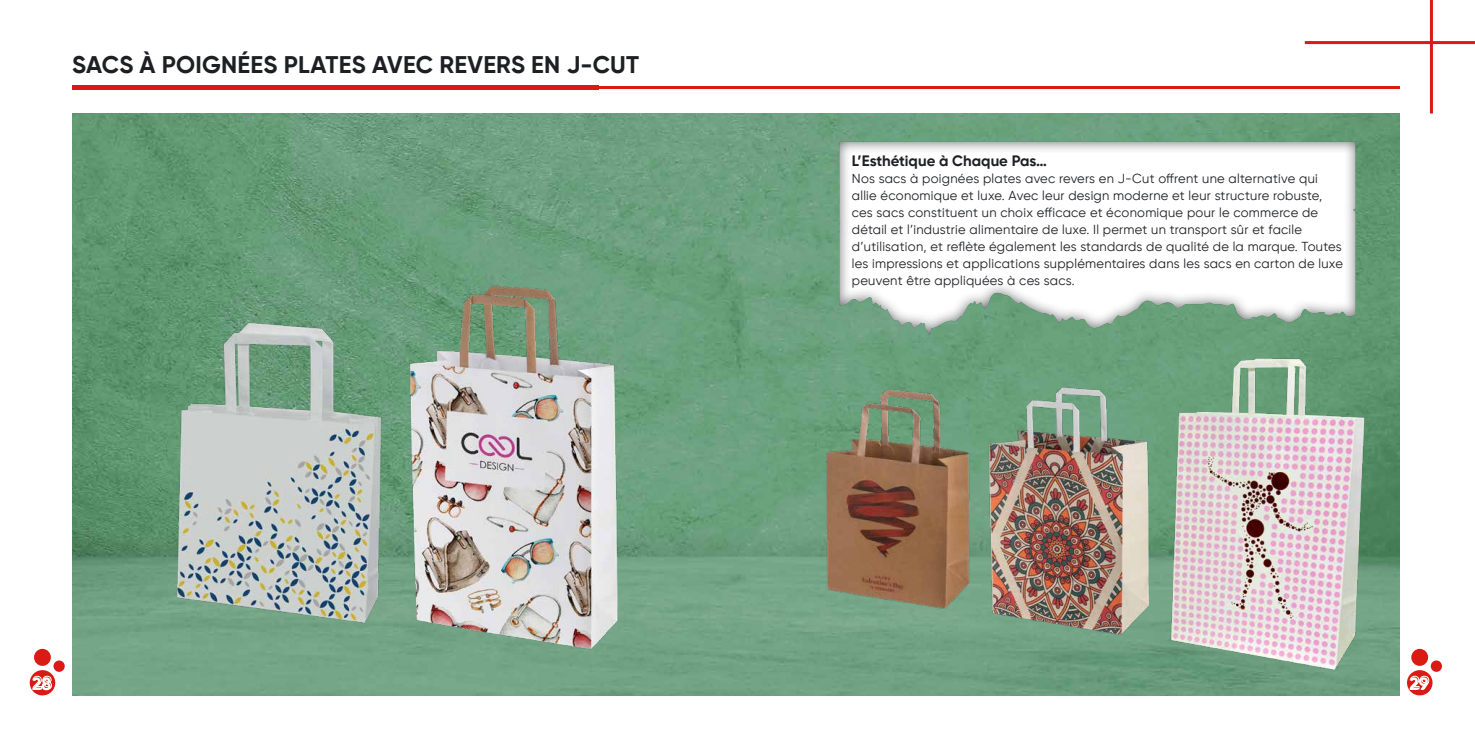
<style>
.page{position:relative;width:1475px;height:738px;background:#fff}
.page>*{position:absolute;margin:0;border:0;box-sizing:border-box;transform-origin:0 0}
.t1{font:700 24px "Gilroy";letter-spacing:.01em;color:#1d1f23}
.t2{font:700 17.6px "Gilroy";color:#fff}
.t3{font:700 15px "Gilroy";color:#1d1f23}
.t4{font:13px/17px "Gilroy";letter-spacing:.02em;color:#1d1f23}
</style>
<div class="page">
<hr style="left:1304px;top:41px;width:170px;height:3px;background:#db1a16">
<hr style="left:1429px;top:0;width:3px;height:113px;background:#db1a16">
<div style="left:1406px;top:669px;width:26px;height:25px;background:#db1a16;border-radius:50%"></div>
<div style="left:1410px;top:648px;width:17px;height:17px;background:#db1a16;border-radius:50%"></div>
<div style="left:1430px;top:660px;width:11px;height:11px;background:#db1a16;border-radius:50%"></div>
<div style="left:30px;top:669px;width:25px;height:25px;background:#db1a16;border-radius:50%"></div>
<div style="left:34px;top:648px;width:17px;height:17px;background:#db1a16;border-radius:50%"></div>
<div style="left:53px;top:660px;width:12px;height:11px;background:#db1a16;border-radius:50%"></div>
<img style="left:72px;top:113px;width:1327px;height:581px">
<img style="left:381px;top:268px;width:258px;height:390px">
<img style="left:969px;top:376px;width:191px;height:277px">
<img style="left:809px;top:380px;width:176px;height:231px">
<hr style="left:72px;top:86px;width:1327px;height:2px;background:#db1a16">
<hr style="left:72px;top:85px;width:526px;height:4px;background:#db1a16">
<div style="left:837px;top:141px;width:518px;height:195px;background:#1d1f23;opacity:.75"></div>
<img style="left:163px;top:312px;width:233px;height:321px">
<img style="left:1160px;top:340px;width:211px;height:338px">
<h1 class="t1" style="left:72px;top:50px;width:568px">SACS À POIGNÉES PLATES AVEC REVERS EN J-CUT</h1>
<p class="t3" style="left:851px;top:151px;width:197px">L’Esthétique à Chaque Pas…</p>
<p class="t4" style="left:851px;top:169px;width:492px">Nos sacs à poignées plates avec revers en J-Cut offrent une alternative qui allie économique et luxe. Avec leur design moderne et leur structure robuste, ces sacs constituent un choix efficace et économique pour le commerce de détail et l’industrie alimentaire de luxe. Il permet un transport sûr et facile d’utilisation, et reflète également les standards de qualité de la marque. Toutes les impressions et applications supplémentaires dans les sacs en carton de luxe peuvent être appliquées à ces sacs.</p>
<h2 class="t2" style="left:32px;top:672px;width:21px">28</h2>
<h2 class="t2" style="left:1409px;top:672px;width:20px">29</h2>
</div>
